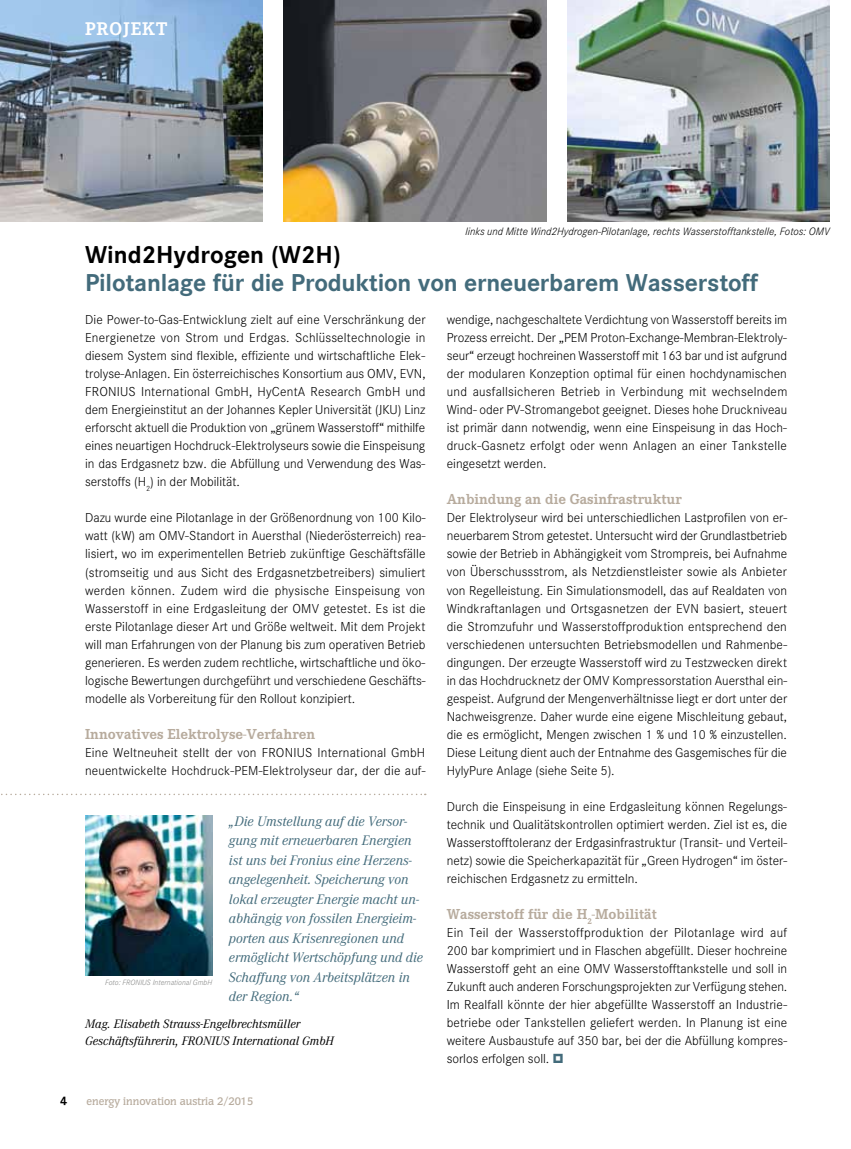
<style>
.page{position:relative;width:851px;height:1149px;background:#fff}
.page>*{position:absolute;margin:0;border:0;box-sizing:border-box;transform-origin:0 0}
.t1{font:700 24px "Corporate SBQ";letter-spacing:-.01em;color:#436b7b}
.t2{font:700 24px "Corporate SBQ";color:#000}
.t3{font:700 18px "Corporate EBQ";letter-spacing:.05em;color:#fff}
.t4{font:700 15px "Corporate E";color:#b7ab9d}
.t5{font:italic 13.5px/19.5px "Corporate ABQ";color:#436b7b}
.t6{font:300 12.75px/18px "Corporate SBQ";color:#000;text-align:justify}
.t7{font:italic 12px/16.5px "Corporate ABQ";color:#000}
.t8{font:700 12px "Corporate SBQ";color:#000}
.t9{font:italic 300 10.5px "Corporate SBQ";color:#000}
.t10{font:500 10.5px "Congress";color:#b7ab9d}
.t11{font:italic 300 7.5px "Corporate SBQ";color:#868786}
</style>
<div class="page">
<img style="left:567px;top:0;width:262px;height:221px">
<img style="left:283px;top:0;width:263px;height:221px">
<img style="left:85px;top:815px;width:128px;height:160px">
<img style="left:0;top:0;width:262px;height:221px">
<svg style="left:1px;top:793px;width:424px;height:1px"></svg>
<h2 class="t3" style="left:85px;top:18px;width:84px">PROJEKT</h2>
<p class="t9" style="left:465px;top:225px;width:365px">links und Mitte Wind2Hydrogen-Pilotanlage, rechts Wasserstofftankstelle, Fotos: OMV</p>
<h1 class="t2" style="left:85px;top:240px;width:257px">Wind2Hydrogen (W2H)</h1>
<h1 class="t1" style="left:85px;top:267px;width:674px">Pilotanlage für die Produktion von erneuerbarem Wasserstoff</h1>
<p class="t6" style="left:85px;top:311px;width:342px">Die Power-to-Gas-Entwicklung zielt auf eine Verschränkung der Energienetze von Strom und Erdgas. Schlüsseltechnologie in diesem System sind flexible, effiziente und wirtschaftliche Elek&shy;trolyse-Anlagen. Ein österreichisches Konsortium aus OMV, EVN, FRONIUS International GmbH, HyCentA Research GmbH und dem Energieinstitut an der Johannes Kepler Universität (JKU) Linz erforscht aktuell die Produktion von „grünem Wasserstoff“ mithilfe eines neuartigen Hochdruck-Elektrolyseurs sowie die Einspeisung in das Erdgasnetz bzw. die Abfüllung und Verwendung des Was&shy;serstoffs (H<sub>2</sub>) in der Mobilität.</p>
<p class="t6" style="left:85px;top:509px;width:342px">Dazu wurde eine Pilotanlage in der Größenordnung von 100 Kilo&shy;watt (kW) am OMV-Standort in Auersthal (Niederösterreich) rea&shy;lisiert, wo im experimentellen Betrieb zukünftige Geschäftsfälle (stromseitig und aus Sicht des Erdgasnetzbetreibers) simuliert werden können. Zudem wird die physische Einspeisung von Wasserstoff in eine Erdgasleitung der OMV getestet. Es ist die erste Pilotanlage dieser Art und Größe weltweit. Mit dem Projekt will man Erfahrungen von der Planung bis zum operativen Betrieb generieren. Es werden zudem rechtliche, wirtschaftliche und öko&shy;logische Bewertungen durchgeführt und verschiedene Geschäfts&shy;modelle als Vorbereitung für den Rollout konzipiert.</p>
<p class="t4" style="left:85px;top:725px;width:231px">Innovatives Elektrolyse-Verfahren</p>
<p class="t6" style="left:85px;top:743px;width:342px">Eine Weltneuheit stellt der von FRONIUS International GmbH neuentwickelte Hochdruck-PEM-Elektrolyseur dar, der die auf-</p>
<p class="t5" style="left:229px;top:810px;width:196px">„Die Umstellung auf die Versor&shy;gung mit erneuerbaren Energien ist uns bei Fronius eine Herzens&shy;angelegenheit. Speicherung von lokal erzeugter Energie macht un&shy;abhängig von fossilen Energieim&shy;porten aus Krisenregionen und ermöglicht Wertschöpfung und die<br>Schaffung von Arbeitsplätzen in der Region.“</p>
<p class="t7" style="left:85px;top:1015px;width:250px">Mag. Elisabeth Strauss-Engelbrechtsmüller<br>Geschäftsführerin, FRONIUS International GmbH</p>
<p class="t11" style="left:105px;top:977px;width:109px">Foto: FRONIUS International GmbH</p>
<p class="t8" style="left:60px;top:1093px;width:9px">4</p>
<p class="t10" style="left:87px;top:1094px;width:168px">energy innovation austria 2/2015</p>
<p class="t6" style="left:446px;top:311px;width:342px">wendige, nachgeschaltete Verdichtung von Wasserstoff bereits im Prozess erreicht. Der „PEM Proton-Exchange-Membran-Elektroly&shy;seur“ erzeugt hochreinen Wasserstoff mit 163 bar und ist aufgrund der modularen Konzeption optimal für einen hochdynamischen und ausfallsicheren Betrieb in Verbindung mit wechselndem Wind- oder PV-Stromangebot geeignet. Dieses hohe Druckniveau ist primär dann notwendig, wenn eine Einspeisung in das Hoch&shy;druck-Gasnetz erfolgt oder wenn Anlagen an einer Tankstelle eingesetzt werden.</p>
<p class="t4" style="left:446px;top:491px;width:236px">Anbindung an die Gasinfrastruktur</p>
<p class="t6" style="left:446px;top:509px;width:342px">Der Elektrolyseur wird bei unterschiedlichen Lastprofilen von er&shy;neuerbarem Strom getestet. Untersucht wird der Grundlastbetrieb sowie der Betrieb in Abhängigkeit vom Strompreis, bei Aufnahme von Überschussstrom, als Netzdienstleister sowie als Anbieter von Regelleistung. Ein Simulationsmodell, das auf Realdaten von Windkraftanlagen und Ortsgasnetzen der EVN basiert, steuert die Stromzufuhr und Wasserstoffproduktion entsprechend den verschiedenen untersuchten Betriebsmodellen und Rahmenbe&shy;dingungen. Der erzeugte Wasserstoff wird zu Testzwecken direkt in das Hochdrucknetz der OMV Kompressorstation Auersthal ein&shy;gespeist. Aufgrund der Mengenverhältnisse liegt er dort unter der Nachweisgrenze. Daher wurde eine eigene Mischleitung gebaut, die es ermöglicht, Mengen zwischen 1 % und 10 % einzustellen.<br>Diese Leitung dient auch der Entnahme des Gasgemisches für die HylyPure Anlage (siehe Seite 5).</p>
<p class="t6" style="left:446px;top:797px;width:342px">Durch die Einspeisung in eine Erdgasleitung können Regelungs&shy;technik und Qualitätskontrollen optimiert werden. Ziel ist es, die Wasserstofftoleranz der Erdgasinfrastruktur (Transit- und Verteil&shy;netz) sowie die Speicherkapazität für „Green Hydrogen“ im öster&shy;reichischen Erdgasnetz zu ermitteln.</p>
<p class="t4" style="left:446px;top:905px;width:212px">Wasserstoff für die H<sub>2</sub>-Mobilität</p>
<p class="t6" style="left:446px;top:923px;width:342px">Ein Teil der Wasserstoffproduktion der Pilotanlage wird auf 200 bar komprimiert und in Flaschen abgefüllt. Dieser hochreine Wasserstoff geht an eine OMV Wasserstofftankstelle und soll in Zukunft auch anderen Forschungsprojekten zur Verfügung stehen.<br>Im Realfall könnte der hier abgefüllte Wasserstoff an Industrie&shy;betriebe oder Tankstellen geliefert werden. In Planung ist eine weitere Ausbaustufe auf 350 bar, bei der die Abfüllung kompres&shy;sorlos erfolgen soll.</p>
</div>
